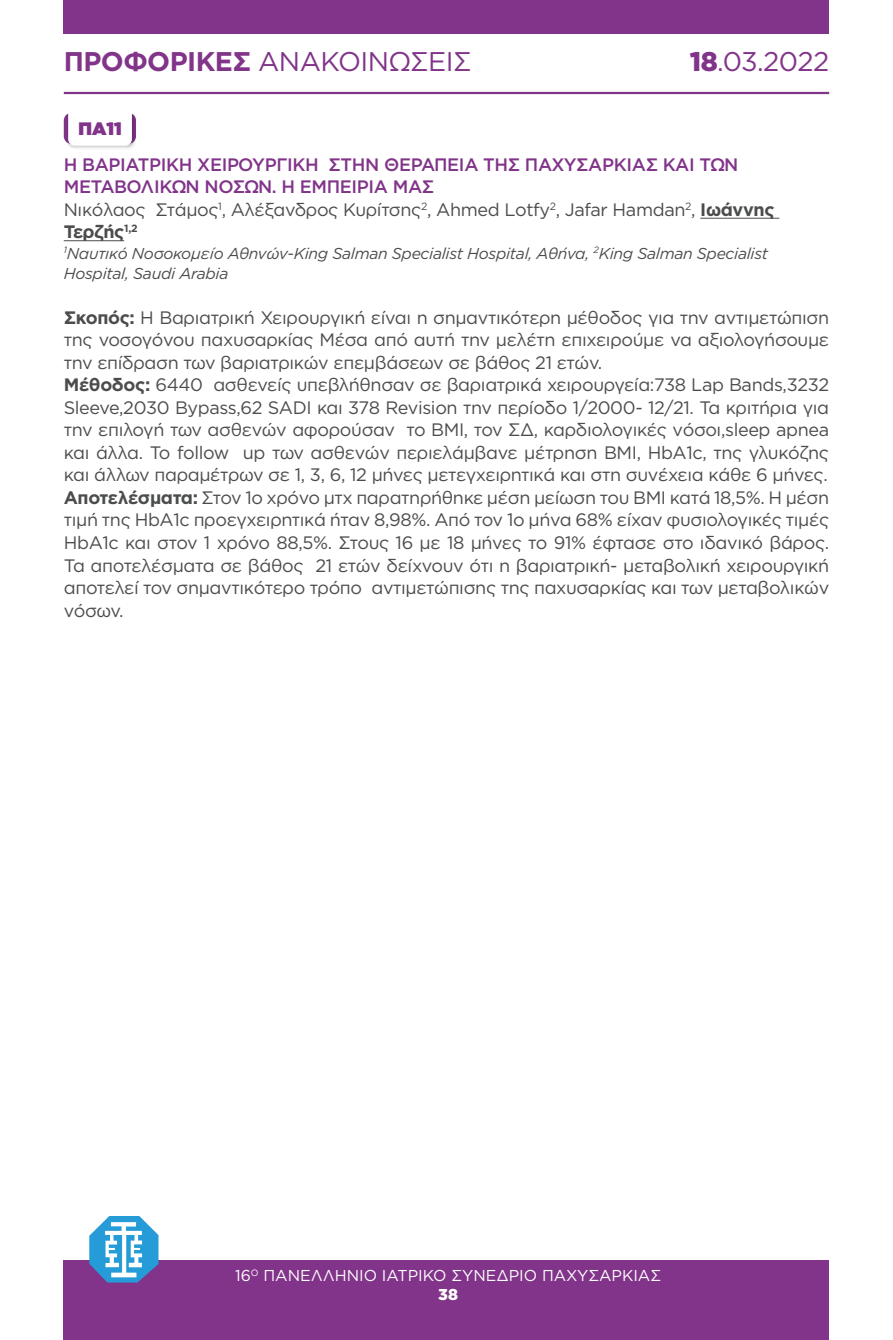
<style>
.page{position:relative;width:893px;height:1340px;background:#fff}
.page>*{position:absolute;margin:0;border:0;box-sizing:border-box;transform-origin:0 0}
.t1{font:27px "Gotham Greek";letter-spacing:-.02em;color:#813489}
.t2{font:18px/22.5px "Gotham Greek";letter-spacing:-.02em;color:#4b4c4d}
.t3{font:500 18px/22.5px "Gotham Greek";letter-spacing:-.02em;color:#813489}
.t4{font:900 18px "Gotham Greek";color:#813489}
.t5{font:italic 15.75px/20.2px "Gotham Greek";letter-spacing:-.02em;color:#4b4c4d}
.t6{font:15.75px/18.9px "Gotham Greek";color:#fff;text-align:center}
.s1{font-weight:700}
.s2{font-weight:900}
.s3{font-weight:400;color:#4b4c4d}
.s4{font-weight:700;color:#4b4c4d}
</style>
<div class="page">
<div style="left:64px;top:1260px;width:765px;height:79px;background:#813489"></div>
<div style="left:64px;top:0;width:765px;height:33px;background:#813489"></div>
<svg style="left:89px;top:1216px;width:69px;height:66px"></svg>
<hr style="left:64px;top:92px;width:765px;height:2px;background:#813489">
<hr style="left:700px;top:218px;width:79px;height:1px;background:#4b4c4d">
<hr style="left:64px;top:240px;width:60px;height:1px;background:#4b4c4d">
<svg style="left:64px;top:113px;width:72px;height:33px"></svg>
<h1 class="t1" style="left:64px;top:46px;width:409px"><span class="s1">ΠΡΟΦΟΡΙΚΈΣ</span> ΑΝΑΚΟΙΝΏΣΕΙΣ</h1>
<h1 class="t1" style="left:690px;top:46px;width:141px"><span class="s2">18</span>.03.2022</h1>
<p class="t4" style="left:79px;top:119px;width:45px">ΠΑ11</p>
<p class="t3" style="left:64px;top:153px;width:712px">Η ΒΑΡΙΑΤΡΙΚΗ ΧΕΙΡΟΥΡΓΙΚΗ ΣΤΗΝ ΘΕΡΑΠΕΙΑ ΤΗΣ ΠΑΧΥΣΑΡΚΙΑΣ ΚΑΙ ΤΩΝ ΜΕΤΑΒΟΛΙΚΩΝ ΝΟΣΩΝ. Η ΕΜΠΕΙΡΙΑ ΜΑΣ<br><span class="s3">Νικόλαος Στάμος</span><sup>1</sup><span class="s3">, Αλέξανδρος Κυρίτσης</span><sup>2</sup><span class="s3">, Ahmed Lotfy</span><sup>2</sup><span class="s3">, Jafar Hamdan</span><sup>2</sup><span class="s3">,</span> <span class="s4">Ιωάννης Τερζής</span><sup>1,2</sup></p>
<p class="t5" style="left:64px;top:243px;width:706px"><sup>1</sup>Ναυτικό Νοσοκομείο Αθηνών-King Salman Specialist Hospital, Αθήνα, <sup>2</sup>King Salman Specialist<br>Hospital, Saudi Arabia</p>
<p class="t2" style="left:64px;top:306px;width:767px"><span class="s1">Σκοπός:</span> H Βαριατρική Χειρουργική είναι η σημαντικότερη μέθοδος για την αντιμετώπιση της νοσογόνου παχυσαρκίας Μέσα από αυτή την μελέτη επιχειρούμε να αξιολογήσουμε την επίδραση των βαριατρικών επεμβάσεων σε βάθος 21 ετών.<br><span class="s1">Μέθοδος:</span> 6440 ασθενείς υπεβλήθησαν σε βαριατρικά χειρουργεία:738 Lap Bands,3232<br>Sleeve,2030 Bypass,62 SADI και 378 Revision την περίοδο 1/2000- 12/21. Τα κριτήρια για την επιλογή των ασθενών αφορούσαν το BMI, τον ΣΔ, καρδιολογικές νόσοι,sleep apnea και άλλα. Το follow up των ασθενών περιελάμβανε μέτρηση BMI, HbΑ1c, της γλυκόζης και άλλων παραμέτρων σε 1, 3, 6, 12 μήνες μετεγχειρητικά και στη συνέχεια κάθε 6 μήνες.<br><span class="s1">Αποτελέσματα:</span> Στον 1ο χρόνο μτχ παρατηρήθηκε μέση μείωση του BMI κατά 18,5%. Η μέση τιμή της HbA1c προεγχειρητικά ήταν 8,98%. Από τον 1ο μήνα 68% είχαν φυσιολογικές τιμές HbA1c και στον 1 χρόνο 88,5%. Στους 16 με 18 μήνες το 91% έφτασε στο ιδανικό βάρος.<br>Τα αποτελέσματα σε βάθος 21 ετών δείχνουν ότι η βαριατρική- μεταβολική χειρουργική αποτελεί τον σημαντικότερο τρόπο αντιμετώπισης της παχυσαρκίας και των μεταβολικών νόσων.</p>
<p class="t6" style="left:235px;top:1265px;width:428px">16<sup>O</sup> ΠΑΝΕΛΛΉΝΙ Ο ΙΑΤΡΙ ΚΌ ΣΥΝΈΔΡΙ Ο ΠΑΧΥΣΑΡΚΊΑΣ<br><span class="s2">38</span></p>
</div>
